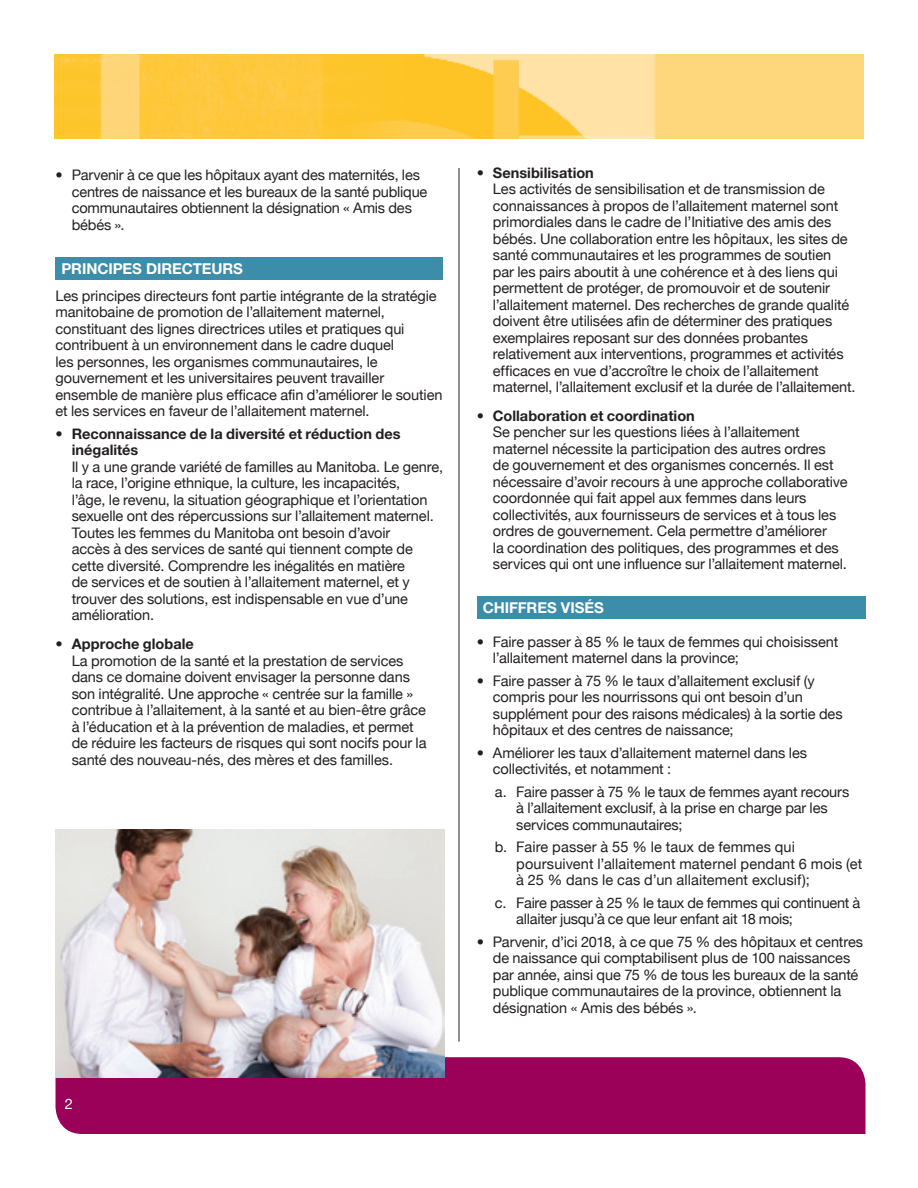
<style>
.page{position:relative;width:918px;height:1188px;background:#fff}
.page>*{position:absolute;margin:0;border:0;box-sizing:border-box;transform-origin:0 0}
.t1{font:700 15px "Helvetica Neue LT Std";letter-spacing:-.005em;color:#fff}
.t2{font:14.55px/16.5px "Helvetica Neue";letter-spacing:-.005em;color:#231f20}
.t3{font:700 14.55px/16.5px "Helvetica Neue";color:#231f20}
.t4{font:14.55px "Helvetica Neue";color:#fff}
</style>
<div class="page">
<img style="left:54px;top:54px;width:810px;height:84px">
<hr style="left:459px;top:168px;width:1px;height:874px;background:#231f20">
<div style="left:56px;top:1057px;width:810px;height:77px;background:#9c0159"></div>
<div style="left:56px;top:257px;width:387px;height:23px;background:#3c8da9"></div>
<div style="left:477px;top:596px;width:389px;height:23px;background:#3c8da9"></div>
<img style="left:56px;top:829px;width:388px;height:249px">
<p class="t2" style="left:72px;top:167px;width:357px;text-indent:-16px">• Parvenir à ce que les hôpitaux ayant des maternités, les centres de naissance et les bureaux de la santé publique communautaires obtiennent la désignation « Amis des bébés ».</p>
<p class="t1" style="left:62px;top:259px;width:183px">PRINCIPES DIRECTEURS</p>
<p class="t2" style="left:56px;top:287px;width:389px">Les principes directeurs font partie intégrante de la stratégie manitobaine de promotion de l’allaitement maternel, constituant des lignes directrices utiles et pratiques qui contribuent à un environnement dans le cadre duquel<br>les personnes, les organismes communautaires, le gouvernement et les universitaires peuvent travailler ensemble de manière plus efficace afin d’améliorer le soutien et les services en faveur de l’allaitement maternel.</p>
<p class="t3" style="left:72px;top:425px;width:330px;text-indent:-16px">• Reconnaissance de la diversité et réduction des inégalités</p>
<p class="t2" style="left:72px;top:458px;width:373px">Il y a une grande variété de familles au Manitoba. Le genre, la race, l’origine ethnique, la culture, les incapacités,<br>l’âge, le revenu, la situation géographique et l’orientation sexuelle ont des répercussions sur l’allaitement maternel.<br>Toutes les femmes du Manitoba ont besoin d’avoir<br>accès à des services de santé qui tiennent compte de cette diversité. Comprendre les inégalités en matière<br>de services et de soutien à l’allaitement maternel, et y trouver des solutions, est indispensable en vue d’une amélioration.</p>
<p class="t3" style="left:56px;top:635px;width:140px">• Approche globale</p>
<p class="t2" style="left:72px;top:652px;width:356px">La promotion de la santé et la prestation de services dans ce domaine doivent envisager la personne dans son intégralité. Une approche « centrée sur la famille » contribue à l’allaitement, à la santé et au bien-être grâce à l’éducation et à la prévention de maladies, et permet de réduire les facteurs de risques qui sont nocifs pour la santé des nouveau-nés, des mères et des familles.</p>
<p class="t4" style="left:65px;top:1096px;width:10px">2</p>
<p class="t3" style="left:477px;top:164px;width:119px">• Sensibilisation</p>
<p class="t2" style="left:493px;top:181px;width:364px">Les activités de sensibilisation et de transmission de connaissances à propos de l’allaitement maternel sont primordiales dans le cadre de l’Initiative des amis des bébés. Une collaboration entre les hôpitaux, les sites de santé communautaires et les programmes de soutien par les pairs aboutit à une cohérence et à des liens qui permettent de protéger, de promouvoir et de soutenir l’allaitement maternel. Des recherches de grande qualité doivent être utilisées afin de déterminer des pratiques exemplaires reposant sur des données probantes relativement aux interventions, programmes et activités efficaces en vue d’accroître le choix de l’allaitement maternel, l’allaitement exclusif et la durée de l’allaitement.</p>
<p class="t3" style="left:477px;top:407px;width:220px">• Collaboration et coordination</p>
<p class="t2" style="left:493px;top:424px;width:356px">Se pencher sur les questions liées à l’allaitement maternel nécessite la participation des autres ordres<br>de gouvernement et des organismes concernés. Il est nécessaire d’avoir recours à une approche collaborative coordonnée qui fait appel aux femmes dans leurs collectivités, aux fournisseurs de services et à tous les ordres de gouvernement. Cela permettre d’améliorer<br>la coordination des politiques, des programmes et des services qui ont une influence sur l’allaitement maternel.</p>
<p class="t1" style="left:483px;top:599px;width:123px">CHIFFRES VISÉS</p>
<p class="t2" style="left:493px;top:633px;width:347px;text-indent:-16px">• Faire passer à 85 % le taux de femmes qui choisissent l’allaitement maternel dans la province;</p>
<p class="t2" style="left:493px;top:672px;width:351px;text-indent:-16px">• Faire passer à 75 % le taux d’allaitement exclusif (y compris pour les nourrissons qui ont besoin d’un supplément pour des raisons médicales) à la sortie des hôpitaux et des centres de naissance;</p>
<p class="t2" style="left:493px;top:744px;width:316px;text-indent:-16px">• Améliorer les taux d’allaitement maternel dans les collectivités, et notamment :</p>
<p class="t2" style="left:516px;top:783px;width:334px;text-indent:-22px">a. Faire passer à 75 % le taux de femmes ayant recours à l’allaitement exclusif, à la prise en charge par les services communautaires;</p>
<p class="t2" style="left:516px;top:839px;width:347px;text-indent:-22px">b. Faire passer à 55 % le taux de femmes qui poursuivent l’allaitement maternel pendant 6 mois (et à 25 % dans le cas d’un allaitement exclusif);</p>
<p class="t2" style="left:516px;top:894px;width:346px;text-indent:-22px">c. Faire passer à 25 % le taux de femmes qui continuent à allaiter jusqu’à ce que leur enfant ait 18 mois;</p>
<p class="t2" style="left:493px;top:933px;width:372px;text-indent:-16px">• Parvenir, d’ici 2018, à ce que 75 % des hôpitaux et centres de naissance qui comptabilisent plus de 100 naissances par année, ainsi que 75 % de tous les bureaux de la santé publique communautaires de la province, obtiennent la désignation « Amis des bébés ».</p>
</div>
